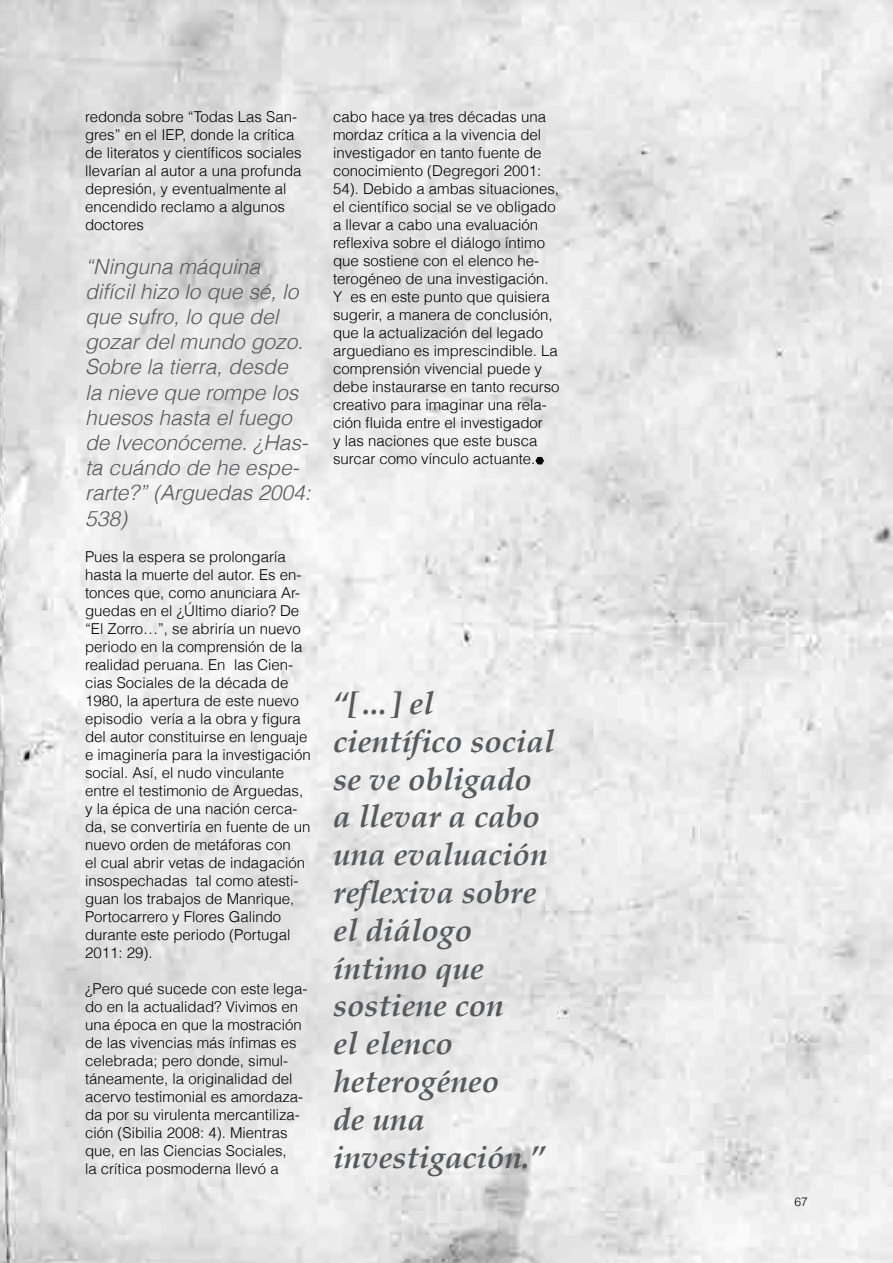
<style>
.page{position:relative;width:893px;height:1263px;background:#fff}
.page>*{position:absolute;margin:0;border:0;box-sizing:border-box;transform-origin:0 0}
.t1{font:italic 700 31.5px/37.8px "Book Antiqua";color:#58595b}
.t2{font:italic 300 21px/25.2px "Helvetica";color:#58595b}
.t3{font:300 15px/18px "Helvetica";color:#000}
.t4{font:300 12px "Helvetica";color:#000}
</style>
<div class="page">
<img style="left:0;top:0;width:893px;height:1263px">
<svg style="left:535px;top:457px;width:9px;height:7px"></svg>
<p class="t3" style="left:85px;top:108px;width:218px">redonda sobre “Todas Las San&shy;gres” en el IEP, donde la crítica de literatos y científicos sociales llevarían al autor a una profunda depresión, y eventualmente al encendido reclamo a algunos doctores</p>
<h2 class="t2" style="left:85px;top:254px;width:227px">“Ninguna máquina difícil hizo lo que sé, lo que sufro, lo que del gozar del mundo gozo.<br>Sobre la tierra, desde<br>la nieve que rompe los huesos hasta el fuego de lveconóceme. ¿Has&shy;ta cuándo de he espe&shy;rarte?” (Arguedas 2004:<br>538)</h2>
<p class="t3" style="left:85px;top:547px;width:227px">Pues la espera se prolongaría hasta la muerte del autor. Es en&shy;tonces que, como anunciara Ar&shy;guedas en el ¿Último diario? De “El Zorro…”, se abriría un nuevo periodo en la comprensión de la realidad peruana. En las Cien&shy;cias Sociales de la década de<br>1980, la apertura de este nuevo episodio vería a la obra y figura del autor constituirse en lenguaje e imaginería para la investigación social. Así, el nudo vinculante entre el testimonio de Arguedas, y la épica de una nación cerca&shy;da, se convertiría en fuente de un nuevo orden de metáforas con<br>el cual abrir vetas de indagación insospechadas tal como atesti&shy;guan los trabajos de Manrique,<br>Portocarrero y Flores Galindo durante este periodo (Portugal<br>2011: 29).</p>
<p class="t3" style="left:85px;top:979px;width:224px">¿Pero qué sucede con este lega&shy;do en la actualidad? Vivimos en una época en que la mostración de las vivencias más ínfimas es celebrada; pero donde, simul&shy;táneamente, la originalidad del acervo testimonial es amordaza&shy;da por su virulenta mercantiliza&shy;ción (Sibilia 2008: 4). Mientras que, en las Ciencias Sociales,<br>la crítica posmoderna llevó a</p>
<p class="t3" style="left:333px;top:108px;width:228px">cabo hace ya tres décadas una mordaz crítica a la vivencia del investigador en tanto fuente de conocimiento (Degregori 2001:<br>54). Debido a ambas situaciones, el científico social se ve obligado a llevar a cabo una evaluación reflexiva sobre el diálogo íntimo que sostiene con el elenco he&shy;terogéneo de una investigación.<br>Y es en este punto que quisiera sugerir, a manera de conclusión, que la actualización del legado arguediano es imprescindible. La comprensión vivencial puede y debe instaurarse en tanto recurso creativo para imaginar una rela&shy;ción fluida entre el investigador<br>y las naciones que este busca surcar como vínculo actuante.</p>
<h1 class="t1" style="left:333px;top:685px;width:223px">“[…] el científico social se ve obligado a llevar a cabo una evaluación reflexiva sobre el diálogo íntimo que sostiene con<br>el elenco heterogéneo<br>de una investigación.”</h1>
<p class="t4" style="left:795px;top:1194px;width:15px">67</p>
</div>
